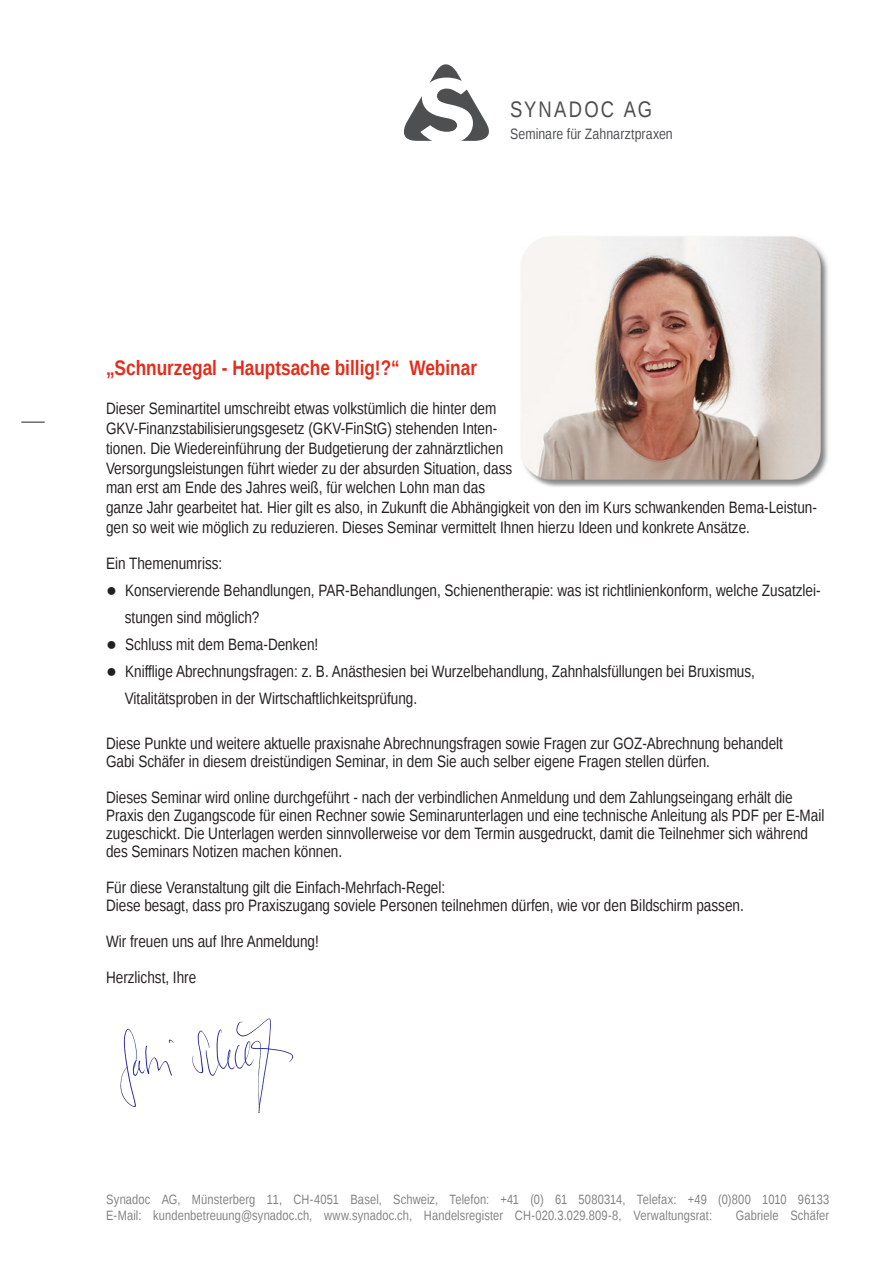
<style>
.page{position:relative;width:893px;height:1263px;background:#fff}
.page>*{position:absolute;margin:0;border:0;box-sizing:border-box;transform-origin:0 0}
.t1{font:22.5px "Liberation Sans Narrow";letter-spacing:.1em;color:#4d4f51}
.t2{font:700 21px "Liberation Sans Narrow";color:#e42c1a}
.t3{font:16.5px/19.8px "Liberation Sans Narrow";color:#231f20}
.t4{font:15px "Liberation Sans Narrow";letter-spacing:.005em;color:#4d4f51}
.t5{font:13.5px "Liberation Sans Narrow";letter-spacing:.01em;color:#838283}
.s1{font-size:18px}
</style>
<div class="page">
<svg style="left:21px;top:422px;width:24px;height:1px"></svg>
<svg style="left:404px;top:64px;width:85px;height:77px"></svg>
<img style="left:521px;top:236px;width:307px;height:251px">
<img style="left:120px;top:1018px;width:174px;height:96px">
<p class="t1" style="left:510px;top:96px;width:143px">SYNADOC AG</p>
<p class="t4" style="left:510px;top:125px;width:164px">Seminare für Zahnarztpraxen</p>
<p class="t2" style="left:106px;top:353px;width:372px">„Schnurzegal - Hauptsache billig!?“ Webinar</p>
<p class="t3" style="left:106px;top:399px;width:392px">Dieser Seminartitel umschreibt etwas volkstümlich die hinter dem</p>
<p class="t3" style="left:106px;top:419px;width:393px">GKV-Finanzstabilisierungsgesetz (GKV-FinStG) stehenden Inten-</p>
<p class="t3" style="left:106px;top:439px;width:399px">tionen. Die Wiedereinführung der Budgetierung der zahnärztlichen</p>
<p class="t3" style="left:106px;top:459px;width:408px">Versorgungsleistungen führt wieder zu der absurden Situation, dass</p>
<p class="t3" style="left:106px;top:478px;width:381px">man erst am Ende des Jahres weiß, für welchen Lohn man das</p>
<p class="t3" style="left:106px;top:498px;width:712px">ganze Jahr gearbeitet hat. Hier gilt es also, in Zukunft die Abhängigkeit von den im Kurs schwankenden Bema-Leistun&shy;gen so weit wie möglich zu reduzieren. Dieses Seminar vermittelt Ihnen hierzu Ideen und konkrete Ansätze.</p>
<p class="t3" style="left:106px;top:554px;width:118px">Ein Themenumriss:</p>
<p class="t3" style="left:106px;top:581px;width:716px"><span class="s1">●</span> Konservierende Behandlungen, PAR-Behandlungen, Schienentherapie: was ist richtlinienkonform, welche Zusatzlei-</p>
<p class="t3" style="left:125px;top:608px;width:136px">stungen sind möglich?</p>
<p class="t3" style="left:106px;top:635px;width:214px"><span class="s1">●</span> Schluss mit dem Bema-Denken!</p>
<p class="t3" style="left:106px;top:662px;width:650px"><span class="s1">●</span> Knifflige Abrechnungsfragen: z. B. Anästhesien bei Wurzelbehandlung, Zahnhalsfüllungen bei Bruxismus,</p>
<p class="t3" style="left:125px;top:689px;width:294px">Vitalitätsproben in der Wirtschaftlichkeitsprüfung.</p>
<p class="t3" style="left:106px;top:734px;width:678px">Diese Punkte und weitere aktuelle praxisnahe Abrechnungsfragen sowie Fragen zur GOZ-Abrechnung behandelt</p>
<p class="t3" style="left:106px;top:752px;width:605px">Gabi Schäfer in diesem dreistündigen Seminar, in dem Sie auch selber eigene Fragen stellen dürfen.</p>
<p class="t3" style="left:106px;top:788px;width:688px">Dieses Seminar wird online durchgeführt - nach der verbindlichen Anmeldung und dem Zahlungseingang erhält die</p>
<p class="t3" style="left:106px;top:806px;width:720px">Praxis den Zugangscode für einen Rechner sowie Seminarunterlagen und eine technische Anleitung als PDF per E-Mail</p>
<p class="t3" style="left:106px;top:825px;width:703px;line-height:18px">zugeschickt. Die Unterlagen werden sinnvollerweise vor dem Termin ausgedruckt, damit die Teilnehmer sich während des Seminars Notizen machen können.</p>
<p class="t3" style="left:106px;top:878px;width:341px">Für diese Veranstaltung gilt die Einfach-Mehrfach-Regel:</p>
<p class="t3" style="left:106px;top:896px;width:639px">Diese besagt, dass pro Praxiszugang soviele Personen teilnehmen dürfen, wie vor den Bildschirm passen.</p>
<p class="t3" style="left:106px;top:932px;width:214px">Wir freuen uns auf Ihre Anmeldung!</p>
<p class="t3" style="left:106px;top:968px;width:92px">Herzlichst, Ihre</p>
<p class="t5" style="left:106px;top:1192px;width:724px">Synadoc AG, Münsterberg 11, CH-4051 Basel, Schweiz, Telefon: +41 (0) 61 5080314, Telefax: +49 (0)800 1010 96133</p>
<p class="t5" style="left:106px;top:1208px;width:607px">E-Mail: kundenbetreuung@synadoc.ch, www.synadoc.ch, Handelsregister CH-020.3.029.809-8, Verwaltungsrat:</p>
<p class="t5" style="left:736px;top:1208px;width:95px">Gabriele Schäfer</p>
</div>
